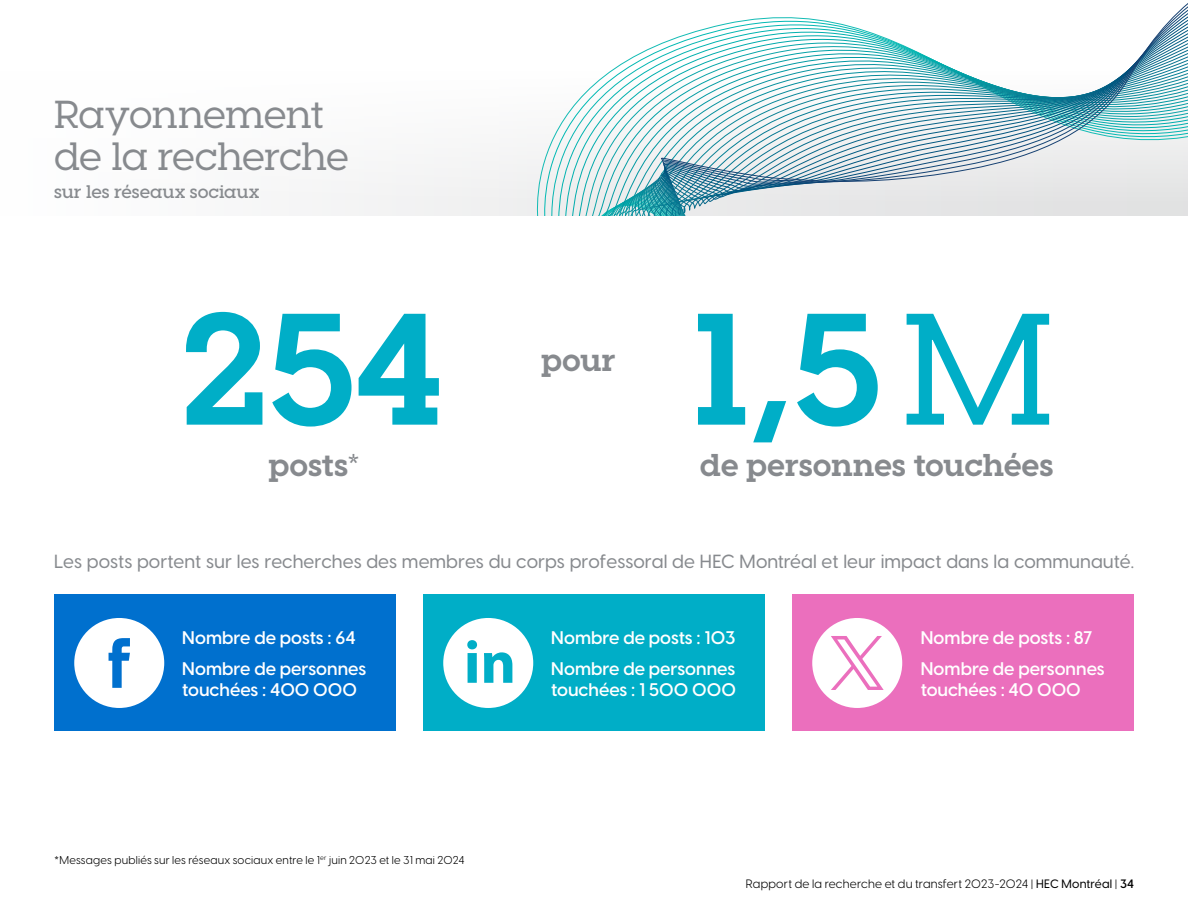
<style>
.page{position:relative;width:1188px;height:918px;background:#fff}
.page>*{position:absolute;margin:0;border:0;box-sizing:border-box;transform-origin:0 0}
.t1{font:700 158.4px "Visby Slab CF";color:#00aec7}
._24-Section_26-Gris{font:500 39px "Visby Slab CF";letter-spacing:-.025em;color:#878a8e}
.t2{font:700 31.2px "Visby Slab CF";letter-spacing:-.01em;color:#878a8e}
.t3{font:500 18.75px "Visby CF";color:#878a8e}
.t4{font:600 18px/21.6px "Visby CF";color:#fff}
._24-Sous-titre-Section_Gris{font:600 18px "Visby Slab CF";letter-spacing:-.005em;color:#878a8e}
.t5{font:12px "Visby CF";letter-spacing:.015em;color:#000}
._24-Source{font:11.25px "Visby CF";letter-spacing:.02em;color:#000}
.s1{font-weight:500}
.s2{font-weight:400}
.s3{font-weight:600}
</style>
<div class="page">
<svg style="left:660px;top:3px;width:528px;height:181px"></svg>
<div style="left:54px;top:595px;width:342px;height:136px;background:#0070ce"></div>
<div style="left:423px;top:595px;width:342px;height:136px;background:#00aec7"></div>
<div style="left:792px;top:595px;width:342px;height:136px;background:#eb6fbd"></div>
<svg style="left:74px;top:618px;width:90px;height:90px"></svg>
<svg style="left:443px;top:618px;width:90px;height:90px"></svg>
<svg style="left:812px;top:618px;width:90px;height:90px"></svg>
<p class="_24-Section_26-Gris" style="left:54px;top:91px;width:271px">Rayonnement</p>
<p class="_24-Section_26-Gris" style="left:54px;top:133px;width:297px">de la recherche</p>
<p class="_24-Sous-titre-Section_Gris" style="left:54px;top:180px;width:207px">sur les réseaux sociaux</p>
<p class="t1" style="left:179px;top:269px;width:266px">254</p>
<p class="t1" style="left:693px;top:269px;width:362px">1,5<span class="s1">M</span></p>
<p class="t2" style="left:541px;top:341px;width:77px">pour</p>
<p class="t2" style="left:268px;top:445px;width:94px">posts<span class="s2">*</span></p>
<p class="t2" style="left:700px;top:445px;width:355px">de personnes touchées</p>
<p class="t3" style="left:54px;top:547px;width:1082px">Les posts portent sur les recherches des membres du corps professoral de HEC Montréal et leur impact dans la communauté.</p>
<p class="t4" style="left:182px;top:626px;width:175px">Nombre de posts : 64</p>
<p class="t4" style="left:182px;top:656px;width:186px">Nombre de personnes touchées : 400 000</p>
<p class="_24-Source" style="left:54px;top:851px;width:412px">*Messages publiés sur les réseaux sociaux entre le 1<sup>er</sup> juin 2023 et le 31 mai 2024</p>
<p class="t4" style="left:551px;top:626px;width:186px">Nombre de posts : 103</p>
<p class="t4" style="left:551px;top:656px;width:186px">Nombre de personnes touchées : 1 500 000</p>
<p class="t4" style="left:921px;top:626px;width:174px">Nombre de posts : 87</p>
<p class="t4" style="left:921px;top:656px;width:186px">Nombre de personnes touchées : 40 000</p>
<p class="t5" style="left:746px;top:874px;width:390px">Rapport de la recherche et du transfert 2023-2024 | <span class="s1">HEC Montréal</span> | <span class="s3">34</span></p>
</div>
